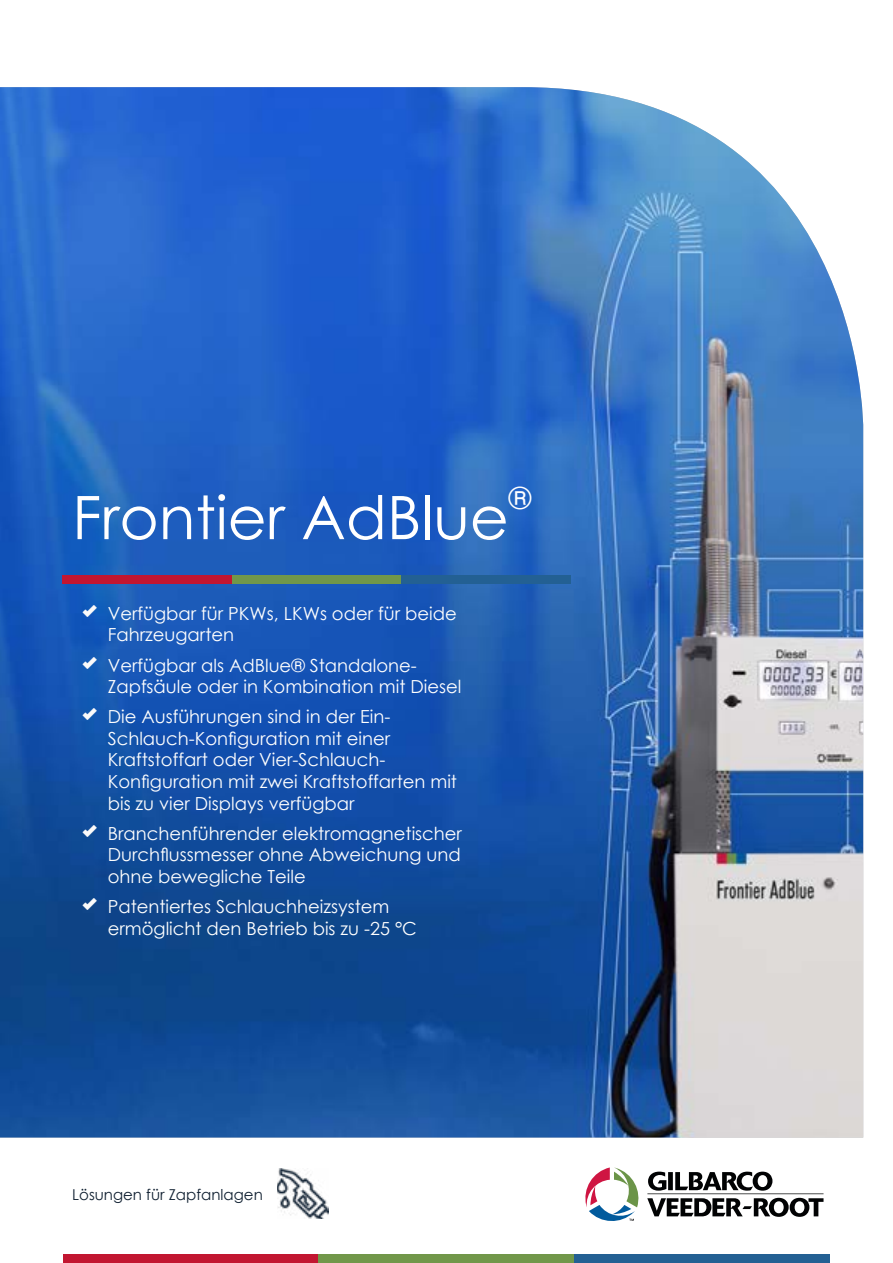
<style>
.page{position:relative;width:893px;height:1263px;background:#fff}
.page>*{position:absolute;margin:0;border:0;box-sizing:border-box;transform-origin:0 0}
.t1{font:60px "Century Gothic";color:#fff}
.t2{font:30px "Century Gothic";color:#fff}
.t3{font:18px/21.6px "Century Gothic";color:#fff}
.t4{font:15px "Century Gothic";color:#102031}
</style>
<div class="page">
<img style="left:0;top:87px;width:863px;height:1050px">
<svg style="left:585px;top:1167px;width:238px;height:54px"></svg>
<div style="left:64px;top:1254px;width:255px;height:9px;background:#c21631"></div>
<div style="left:319px;top:1254px;width:255px;height:9px;background:#71974a"></div>
<div style="left:574px;top:1254px;width:255px;height:9px;background:#236093"></div>
<div style="left:62px;top:575px;width:170px;height:9px;background:#c21631"></div>
<div style="left:232px;top:575px;width:169px;height:9px;background:#71974a"></div>
<div style="left:401px;top:575px;width:170px;height:9px;background:#236093"></div>
<img style="left:277px;top:1169px;width:51px;height:50px">
<svg style="left:83px;top:605px;width:14px;height:12px"></svg>
<svg style="left:83px;top:656px;width:14px;height:12px"></svg>
<svg style="left:83px;top:708px;width:14px;height:12px"></svg>
<svg style="left:83px;top:825px;width:14px;height:12px"></svg>
<svg style="left:83px;top:898px;width:14px;height:12px"></svg>
<h1 class="t1" style="left:72px;top:475px;width:438px">Frontier AdBlue</h1>
<h2 class="t2" style="left:509px;top:477px;width:24px">®</h2>
<p class="t3" style="left:108px;top:602px;width:351px">Verfügbar für PKWs, LKWs oder für beide<br>Fahrzeugarten</p>
<p class="t3" style="left:108px;top:654px;width:355px">Verfügbar als AdBlue® Standalone-<br>Zapfsäule oder in Kombination mit Diesel</p>
<p class="t3" style="left:108px;top:706px;width:351px">Die Ausführungen sind in der Ein-Schlauch-Konfiguration mit einer Kraftstoffart oder Vier-Schlauch-Konfiguration mit zwei Kraftstoffarten mit bis zu vier Displays verfügbar</p>
<p class="t3" style="left:108px;top:822px;width:356px;text-align:justify">Branchenführender elektromagnetischer Durchflussmesser ohne Abweichung und ohne bewegliche Teile</p>
<p class="t3" style="left:108px;top:895px;width:311px">Patentiertes Schlauchheizsystem ermöglicht den Betrieb bis zu -25 °C</p>
<p class="t4" style="left:72px;top:1184px;width:192px">Lösungen für Zapfanlagen</p>
</div>
